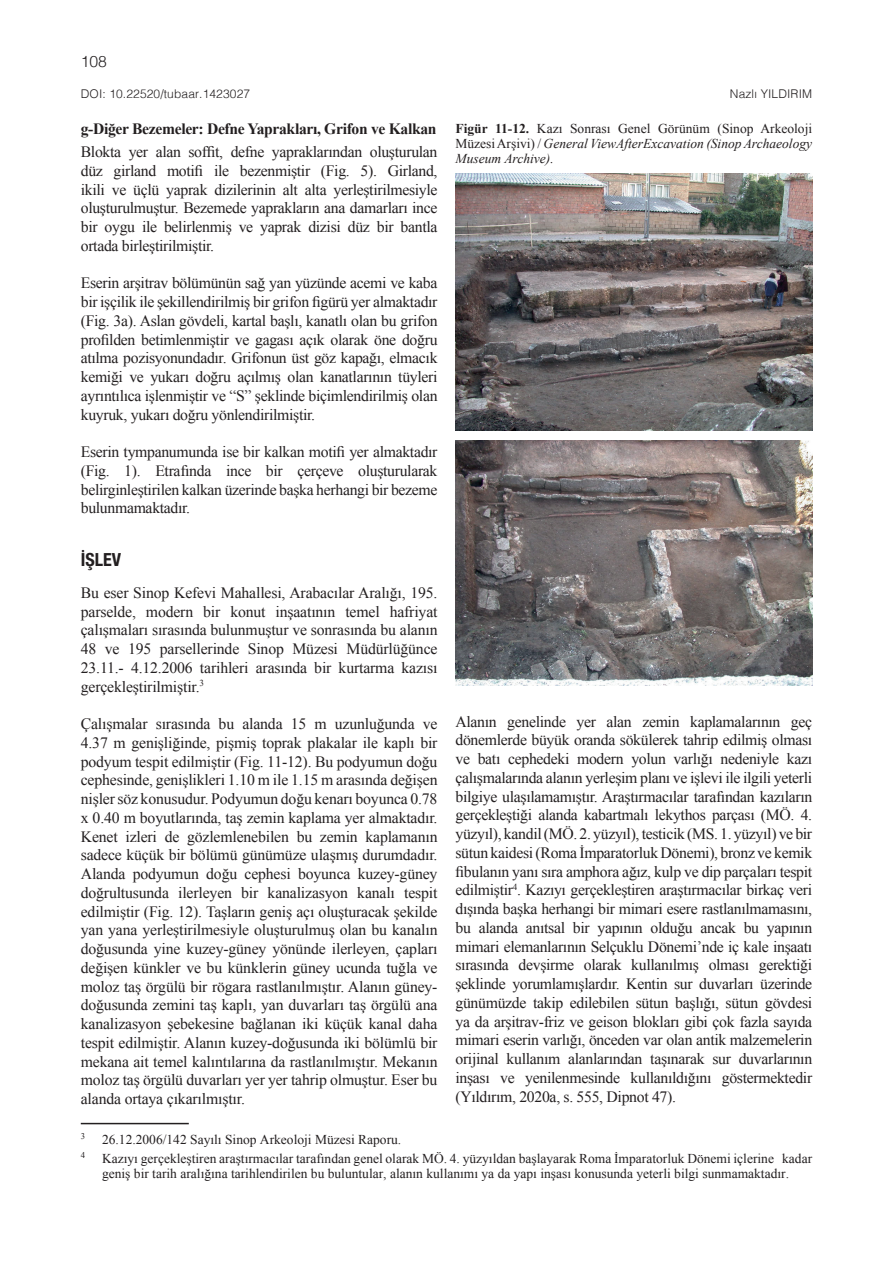
<style>
.page{position:relative;width:893px;height:1263px;background:#fff}
.page>*{position:absolute;margin:0;border:0;box-sizing:border-box;transform-origin:0 0}
.t1{font:700 condensed 18px "Helvetica Neue";color:#231f20}
.Footnote_text{font:15.75px/18.8px "Times New Roman";letter-spacing:-.02em;color:#231f20;text-align:justify}
.t2{font:700 15.75px "Times New Roman";letter-spacing:-.02em;color:#231f20}
.t3{font:300 15.75px "Helvetica";color:#231f20}
.Dipnot{font:13.5px/15px "Times New Roman";color:#231f20}
.t4{font:italic 13.5px/15px "Times New Roman";color:#231f20;text-align:justify}
.t5{font:300 12px "Helvetica";letter-spacing:.01em;color:#231f20}
.Dipnot-2{font:8.7px "Times New Roman";color:#231f20}
.s1{font-weight:700;font-style:normal}
.s2{font-style:normal}
</style>
<div class="page">
<hr style="left:81px;top:1123px;width:108px;height:1px;background:#231f20">
<img style="left:455px;top:173px;width:357px;height:257px">
<img style="left:455px;top:441px;width:357px;height:245px">
<p class="t3" style="left:81px;top:48px;width:28px">108</p>
<p class="t5" style="left:81px;top:83px;width:171px">DOI: 10.22520/tubaar.1423027</p>
<p class="t5" style="left:730px;top:83px;width:84px">Nazlı YILDIRIM</p>
<p class="t2" style="left:81px;top:118px;width:357px">g-Diğer Bezemeler: Defne Yaprakları, Grifon ve Kalkan</p>
<p class="Footnote_text" style="left:81px;top:142px;width:358px">Blokta yer alan soffit, defne yapraklarından oluşturulan düz girland motifi ile bezenmiştir (Fig. 5). Girland, ikili ve üçlü yaprak dizilerinin alt alta yerleştirilmesiyle oluşturulmuştur. Bezemede yaprakların ana damarları ince bir oygu ile belirlenmiş ve yaprak dizisi düz bir bantla ortada birleştirilmiştir. <sup>3</sup></p>
<p class="Footnote_text" style="left:81px;top:273px;width:358px">Eserin arşitrav bölümünün sağ yan yüzünde acemi ve kaba bir işçilik ile şekillendirilmiş bir grifon figürü yer almaktadır (Fig. 3a). Aslan gövdeli, kartal başlı, kanatlı olan bu grifon profilden betimlenmiştir ve gagası açık olarak öne doğru atılma pozisyonundadır. Grifonun üst göz kapağı, elmacık kemiği ve yukarı doğru açılmış olan kanatlarının tüyleri ayrıntılıca işlenmiştir ve “S” şeklinde biçimlendirilmiş olan kuyruk, yukarı doğru yönlendirilmiştir. <sup>4</sup></p>
<p class="Footnote_text" style="left:81px;top:442px;width:358px">Eserin tympanumunda ise bir kalkan motifi yer almaktadır (Fig. 1). Etrafında ince bir çerçeve oluşturularak belirginleştirilen kalkan üzerinde başka herhangi bir bezeme bulunmamaktadır.</p>
<p class="t1" style="left:81px;top:545px;width:42px">İŞLEV</p>
<p class="Footnote_text" style="left:81px;top:583px;width:358px">Bu eser Sinop Kefevi Mahallesi, Arabacılar Aralığı, 195. parselde, modern bir konut inşaatının temel hafriyat çalışmaları sırasında bulunmuştur ve sonrasında bu alanın 48 ve 195 parsellerinde Sinop Müzesi Müdürlüğünce 23.11.- 4.12.2006 tarihleri arasında bir kurtarma kazısı gerçekleştirilmiştir.<sup>3</sup></p>
<p class="Footnote_text" style="left:81px;top:714px;width:358px">Çalışmalar sırasında bu alanda 15 m uzunluğunda ve 4.37 m genişliğinde, pişmiş toprak plakalar ile kaplı bir podyum tespit edilmiştir (Fig. 11-12). Bu podyumun doğu cephesinde, genişlikleri 1.10 m ile 1.15 m arasında değişen nişler söz konusudur. Podyumun doğu kenarı boyunca 0.78 x 0.40 m boyutlarında, taş zemin kaplama yer almaktadır.<br>Kenet izleri de gözlemlenebilen bu zemin kaplamanın sadece küçük bir bölümü günümüze ulaşmış durumdadır.<br>Alanda podyumun doğu cephesi boyunca kuzey-güney doğrultusunda ilerleyen bir kanalizasyon kanalı tespit edilmiştir (Fig. 12). Taşların geniş açı oluşturacak şekilde yan yana yerleştirilmesiyle oluşturulmuş olan bu kanalın doğusunda yine kuzey-güney yönünde ilerleyen, çapları değişen künkler ve bu künklerin güney ucunda tuğla ve moloz taş örgülü bir rögara rastlanılmıştır. Alanın güney&shy;doğusunda zemini taş kaplı, yan duvarları taş örgülü ana kanalizasyon şebekesine bağlanan iki küçük kanal daha tespit edilmiştir. Alanın kuzey-doğusunda iki bölümlü bir mekana ait temel kalıntılarına da rastlanılmıştır. Mekanın moloz taş örgülü duvarları yer yer tahrip olmuştur. Eser bu alanda ortaya çıkarılmıştır.</p>
<p class="Footnote_text" style="left:455px;top:712px;width:358px">Alanın genelinde yer alan zemin kaplamalarının geç dönemlerde büyük oranda sökülerek tahrip edilmiş olması ve batı cephedeki modern yolun varlığı nedeniyle kazı çalışmalarında alanın yerleşim planı ve işlevi ile ilgili yeterli bilgiye ulaşılamamıştır. Araştırmacılar tarafından kazıların gerçekleştiği alanda kabartmalı lekythos parçası (MÖ. 4. yüzyıl), kandil (MÖ. 2. yüzyıl), testicik (MS. 1. yüzyıl) ve bir sütun kaidesi (Roma İmparatorluk Dönemi), bronz ve kemik fibulanın yanı sıra amphora ağız, kulp ve dip parçaları tespit edilmiştir<sup>4</sup>. Kazıyı gerçekleştiren araştırmacılar birkaç veri dışında başka herhangi bir mimari esere rastlanılmamasını, bu alanda anıtsal bir yapının olduğu ancak bu yapının mimari elemanlarının Selçuklu Dönemi’nde iç kale inşaatı sırasında devşirme olarak kullanılmış olması gerektiği şeklinde yorumlamışlardır. Kentin sur duvarları üzerinde günümüzde takip edilebilen sütun başlığı, sütun gövdesi ya da arşitrav-friz ve geison blokları gibi çok fazla sayıda mimari eserin varlığı, önceden var olan antik malzemelerin orijinal kullanım alanlarından taşınarak sur duvarlarının inşası ve yenilenmesinde kullanıldığını göstermektedir (Yıldırım, 2020a, s. 555, Dipnot 47).</p>
<p class="t4" style="left:455px;top:120px;width:358px"><span class="s1">Figür 11-12.</span> <span class="s2">Kazı Sonrası Genel Görünüm (Sinop Arkeoloji Müzesi Arşivi) /</span> General ViewAfterExcavation (Sinop Archaeology Museum Archive).</p>
<p class="Dipnot-2" style="left:81px;top:1130px;width:6px">3</p>
<p class="Dipnot" style="left:102px;top:1131px;width:301px">26.12.2006/142 Sayılı Sinop Arkeoloji Müzesi Raporu.</p>
<p class="Dipnot-2" style="left:81px;top:1149px;width:6px">4</p>
<p class="Dipnot" style="left:102px;top:1151px;width:712px">Kazıyı gerçekleştiren araştırmacılar tarafından genel olarak MÖ. 4. yüzyıldan başlayarak Roma İmparatorluk Dönemi içlerine kadar geniş bir tarih aralığına tarihlendirilen bu buluntular, alanın kullanımı ya da yapı inşası konusunda yeterli bilgi sunmamaktadır.</p>
</div>
